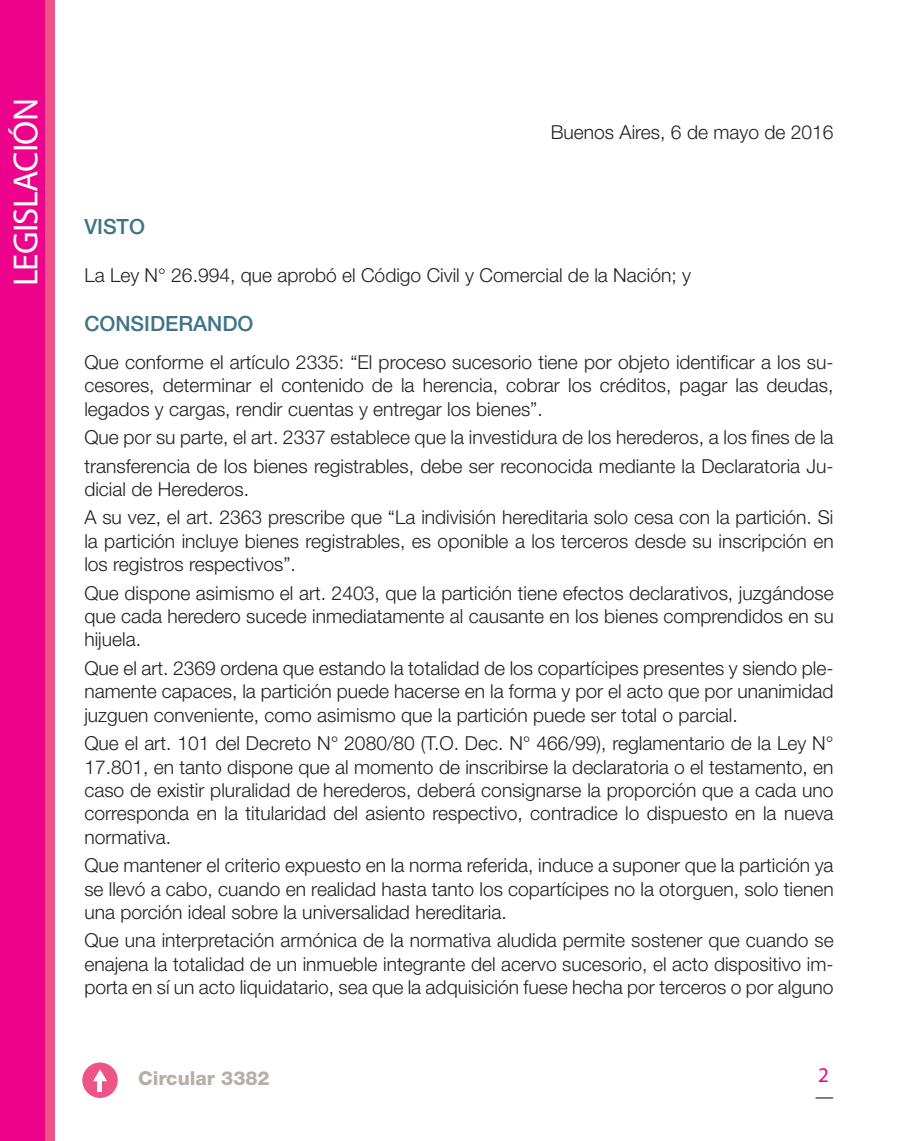
<style>
.page{position:relative;width:918px;height:1141px;background:#fff}
.page>*{position:absolute;margin:0;border:0;box-sizing:border-box;transform-origin:0 0}
.t1{font:35px "Myriad Pro";letter-spacing:-.02em;color:#fff}
.Subtítulo_Color{font:500 21px "Helvetica Neue";color:#3e738a}
.Secciones_vertical_i{font:21px "Myriad Pro";color:#ed028c}
.Texto{font:300 19.25px/23.4px "Helvetica Neue";color:#231f20;text-align:justify}
.Subtítulo_Color-2{font:300 19.25px "Helvetica Neue";color:#231f20}
.Texto-2{font:800 19.25px "Helvetica Neue";color:#b6afa8}
</style>
<div class="page">
<div style="left:0;top:0;width:54px;height:1141px;background:#f05386"></div>
<div style="left:0;top:0;width:45px;height:1141px;background:#ed028c"></div>
<div style="left:82px;top:1062px;width:36px;height:36px;background:#f05386;border-radius:50%"></div>
<svg style="left:93px;top:1069px;width:14px;height:12px"></svg>
<hr style="left:98px;top:1076px;width:4px;height:15px;background:#fff">
<svg style="left:815px;top:1097px;width:18px;height:2px"></svg>
<h1 class="t1" style="left:4px;top:286px;width:190px;rotate:-90deg">LEGISLACIÓN</h1>
<p class="Texto" style="left:551px;top:120px;width:284px">Buenos Aires, 6 de mayo de 2016</p>
<p class="Subtítulo_Color" style="left:84px;top:214px;width:62px">VISTO</p>
<p class="Subtítulo_Color-2" style="left:84px;top:264px;width:608px">La Ley N° 26.994, que aprobó el Código Civil y Comercial de la Nación; y</p>
<p class="Subtítulo_Color" style="left:84px;top:311px;width:171px">CONSIDERANDO</p>
<p class="Texto" style="left:84px;top:350px;width:751px">Que conforme el artículo 2335: “El proceso sucesorio tiene por objeto identificar a los su&shy;cesores, determinar el contenido de la herencia, cobrar los créditos, pagar las deudas, legados y cargas, rendir cuentas y entregar los bienes”.</p>
<p class="Texto" style="left:84px;top:425px;width:751px">Que por su parte, el art. 2337 establece que la investidura de los herederos, a los fines de la</p>
<p class="Texto" style="left:84px;top:454px;width:751px">transferencia de los bienes registrables, debe ser reconocida mediante la Declaratoria Ju&shy;dicial de Herederos.</p>
<p class="Texto" style="left:84px;top:505px;width:751px">A su vez, el art. 2363 prescribe que “La indivisión hereditaria solo cesa con la partición. Si la partición incluye bienes registrables, es oponible a los terceros desde su inscripción en los registros respectivos”.</p>
<p class="Texto" style="left:84px;top:581px;width:751px">Que dispone asimismo el art. 2403, que la partición tiene efectos declarativos, juzgándose que cada heredero sucede inmediatamente al causante en los bienes comprendidos en su hijuela.</p>
<p class="Texto" style="left:84px;top:656px;width:751px">Que el art. 2369 ordena que estando la totalidad de los copartícipes presentes y siendo ple&shy;namente capaces, la partición puede hacerse en la forma y por el acto que por unanimidad juzguen conveniente, como asimismo que la partición puede ser total o parcial.</p>
<p class="Texto" style="left:84px;top:731px;width:751px">Que el art. 101 del Decreto N° 2080/80 (T.O. Dec. N° 466/99), reglamentario de la Ley N° 17.801, en tanto dispone que al momento de inscribirse la declaratoria o el testamento, en caso de existir pluralidad de herederos, deberá consignarse la proporción que a cada uno corresponda en la titularidad del asiento respectivo, contradice lo dispuesto en la nueva normativa.</p>
<p class="Texto" style="left:84px;top:853px;width:751px">Que mantener el criterio expuesto en la norma referida, induce a suponer que la partición ya se llevó a cabo, cuando en realidad hasta tanto los copartícipes no la otorguen, solo tienen una porción ideal sobre la universalidad hereditaria.</p>
<p class="Texto" style="left:84px;top:928px;width:751px">Que una interpretación armónica de la normativa aludida permite sostener que cuando se enajena la totalidad de un inmueble integrante del acervo sucesorio, el acto dispositivo im&shy;porta en sí un acto liquidatario, sea que la adquisición fuese hecha por terceros o por alguno</p>
<p class="Texto-2" style="left:138px;top:1066px;width:133px">Circular 3382</p>
<p class="Secciones_vertical_i" style="left:818px;top:1062px;width:12px">2</p>
</div>
